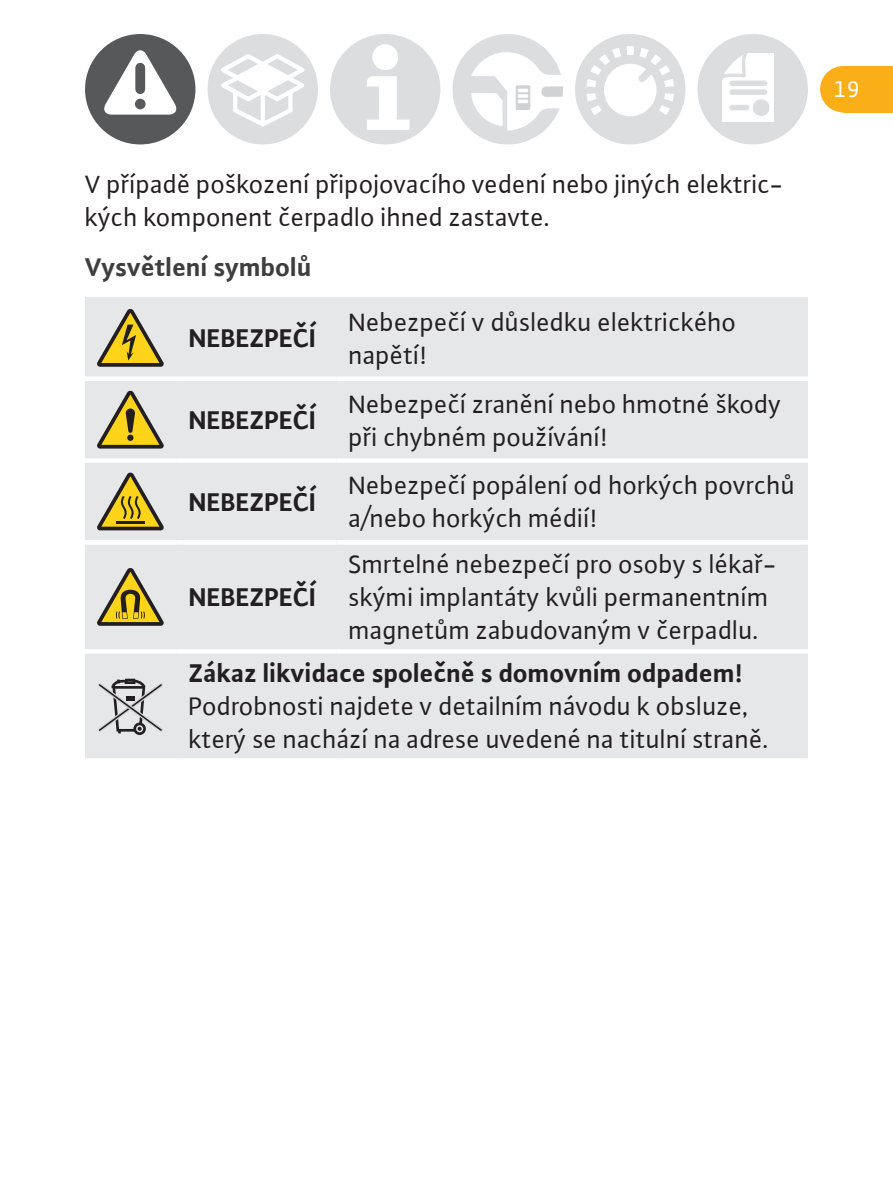
<style>
.page{position:relative;width:893px;height:1191px;background:#fff}
.page>*{position:absolute;margin:0;border:0;box-sizing:border-box;transform-origin:0 0}
.t1{font:27px/33px "WILO Plus Global";color:#231f20}
.t2{font:700 27px "WILO Plus Global";color:#231f20}
.t3{font:700 27px "WILO Plus Global";color:#3e3e3f}
.t4{font:24px "WILO Plus Global";color:#fff}
</style>
<div class="page">
<div style="left:208px;top:34px;width:110px;height:110px;background:#dcdddf;border-radius:50%"></div>
<svg style="left:214px;top:51px;width:97px;height:78px"></svg>
<div style="left:330px;top:34px;width:110px;height:110px;background:#dcdddf;border-radius:50%"></div>
<div style="left:372px;top:44px;width:26px;height:26px;background:#fff;border-radius:50%"></div>
<svg style="left:367px;top:76px;width:42px;height:54px"></svg>
<svg style="left:453px;top:34px;width:110px;height:110px"></svg>
<div style="left:575px;top:34px;width:110px;height:110px;background:#dcdddf;border-radius:50%"></div>
<svg style="left:586px;top:46px;width:88px;height:70px"></svg>
<div style="left:697px;top:34px;width:111px;height:110px;background:#dcdddf;border-radius:50%"></div>
<div style="left:722px;top:53px;width:52px;height:68px;background:#fff"></div>
<svg style="left:717px;top:42px;width:31px;height:40px"></svg>
<div style="left:753px;top:99px;width:16px;height:17px;background:#dcdddf;border-radius:50%"></div>
<div style="left:732px;top:89px;width:33px;height:6px;background:#dcdddf"></div>
<div style="left:732px;top:80px;width:33px;height:6px;background:#dcdddf"></div>
<div style="left:732px;top:105px;width:15px;height:5px;background:#dcdddf"></div>
<div style="left:820px;top:66px;width:46px;height:46px;background:#faaf18;border-radius:50%"></div>
<div style="left:843px;top:66px;width:50px;height:46px;background:#faaf18"></div>
<div style="left:85px;top:34px;width:110px;height:110px;background:#57585a;border-radius:50%"></div>
<svg style="left:102px;top:49px;width:75px;height:66px"></svg>
<div style="left:135px;top:68px;width:10px;height:21px;background:#57585a"></div>
<div style="left:135px;top:99px;width:11px;height:10px;background:#57585a;border-radius:50%"></div>
<div style="left:85px;top:297px;width:723px;height:461px;background:#e6e7e9"></div>
<hr style="left:85px;top:649px;width:92px;height:4px;background:#fff">
<hr style="left:177px;top:649px;width:160px;height:4px;background:#fff">
<hr style="left:337px;top:649px;width:471px;height:4px;background:#fff">
<div style="left:85px;top:376px;width:92px;height:5px;background:#fff"></div>
<div style="left:177px;top:376px;width:160px;height:5px;background:#fff"></div>
<div style="left:337px;top:376px;width:471px;height:5px;background:#fff"></div>
<div style="left:85px;top:458px;width:92px;height:5px;background:#fff"></div>
<div style="left:177px;top:458px;width:160px;height:5px;background:#fff"></div>
<div style="left:337px;top:458px;width:471px;height:5px;background:#fff"></div>
<hr style="left:85px;top:540px;width:92px;height:4px;background:#fff">
<hr style="left:177px;top:540px;width:160px;height:4px;background:#fff">
<hr style="left:337px;top:540px;width:471px;height:4px;background:#fff">
<svg style="left:97px;top:309px;width:67px;height:58px;background:#c1b377"></svg>
<svg style="left:97px;top:391px;width:67px;height:57px;background:#c2b377"></svg>
<svg style="left:97px;top:472px;width:67px;height:58px;background:#c2b479"></svg>
<hr style="left:116px;top:521px;width:29px;height:2px;background:#231f20">
<svg style="left:97px;top:568px;width:67px;height:58px;background:#bbae77"></svg>
<svg style="left:97px;top:677px;width:67px;height:58px;background:#bcbcbe"></svg>
<p class="t1" style="left:85px;top:167px;width:700px">V případě poškození připojovacího vedení nebo jiných elektric&shy;kých komponent čerpadlo ihned zastavte.</p>
<p class="t3" style="left:85px;top:250px;width:228px">Vysvětlení symbolů</p>
<p class="t2" style="left:189px;top:322px;width:129px">NEBEZPEČÍ</p>
<p class="t1" style="left:349px;top:305px;width:389px">Nebezpečí v důsledku elektrického napětí!</p>
<p class="t2" style="left:189px;top:404px;width:129px">NEBEZPEČÍ</p>
<p class="t1" style="left:349px;top:387px;width:434px">Nebezpečí zranění nebo hmotné škody při chybném používání!</p>
<p class="t2" style="left:189px;top:486px;width:129px">NEBEZPEČÍ</p>
<p class="t1" style="left:349px;top:468px;width:448px">Nebezpečí popálení od horkých povrchů a/nebo horkých médií!</p>
<p class="t1" style="left:349px;top:547px;width:430px">Smrtelné nebezpečí pro osoby s lékař&shy;skými implantáty kvůli permanentním magnetům zabudovaným v čerpadlu.</p>
<p class="t2" style="left:189px;top:657px;width:555px">Zákaz likvidace společně s domovním odpadem!</p>
<p class="t1" style="left:189px;top:689px;width:582px">Podrobnosti najdete v detailním návodu k obsluze, který se nachází na adrese uvedené na titulní straně.</p>
<p class="t2" style="left:189px;top:581px;width:129px">NEBEZPEČÍ</p>
<p class="t4" style="left:834px;top:74px;width:27px">19</p>
</div>
